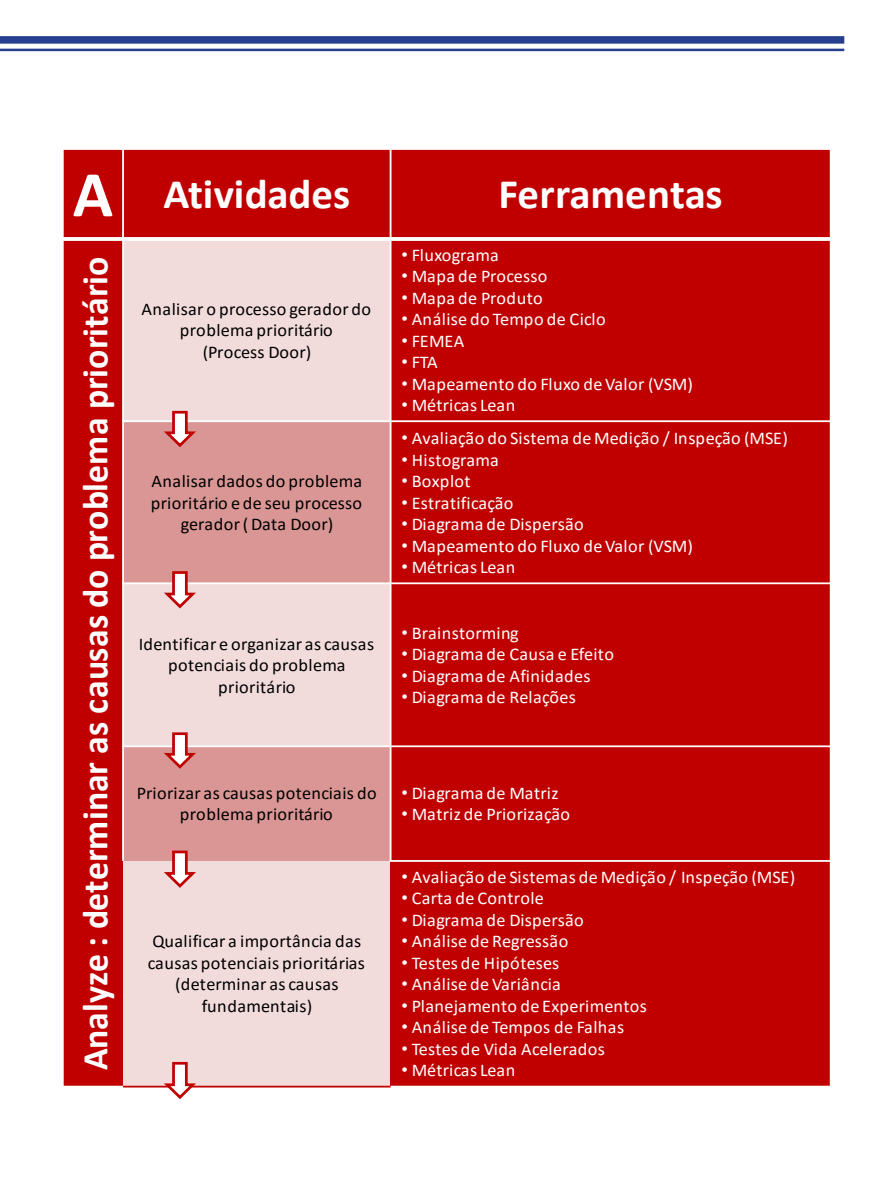
<style>
.page{position:relative;width:893px;height:1191px;background:#fff}
.page>*{position:absolute;margin:0;border:0;box-sizing:border-box;transform-origin:0 0}
.t1{font:700 42.15px "Calibri";letter-spacing:-.005em;color:#fff}
.t2{font:700 36.45px "Calibri";color:#fff}
.t3{font:17.85px "Calibri";letter-spacing:.015em;color:#fff}
.t4{font:17.85px/21.5px "Calibri";letter-spacing:.02em;color:#000;text-align:center}
.s1{font-size:65.4px}
.s2{font-family:"Arial"}
</style>
<div class="page">
<div style="left:0;top:36px;width:844px;height:8px;background:#253f8e"></div>
<hr style="left:0;top:49px;width:844px;height:2px;background:#253f8e">
<div style="left:63px;top:149px;width:60px;height:89px;background:#c00000"></div>
<div style="left:123px;top:149px;width:268px;height:89px;background:#c00000"></div>
<div style="left:391px;top:149px;width:440px;height:89px;background:#c00000"></div>
<div style="left:63px;top:238px;width:60px;height:848px;background:#c00000"></div>
<div style="left:123px;top:238px;width:268px;height:183px;background:#f2dcdb"></div>
<div style="left:391px;top:238px;width:440px;height:183px;background:#c00000"></div>
<div style="left:123px;top:421px;width:268px;height:162px;background:#d99694"></div>
<div style="left:391px;top:421px;width:440px;height:162px;background:#c00000"></div>
<div style="left:123px;top:583px;width:268px;height:163px;background:#f2dcdb"></div>
<div style="left:391px;top:583px;width:440px;height:163px;background:#c00000"></div>
<div style="left:123px;top:746px;width:268px;height:115px;background:#d99694"></div>
<div style="left:391px;top:746px;width:440px;height:115px;background:#c00000"></div>
<div style="left:123px;top:861px;width:268px;height:225px;background:#f2dcdb"></div>
<div style="left:391px;top:861px;width:440px;height:225px;background:#c00000"></div>
<hr style="left:122px;top:148px;width:2px;height:713px;background:#fff">
<hr style="left:390px;top:148px;width:1px;height:713px;background:#fff">
<svg style="left:64px;top:237px;width:766px;height:4px;background:#fcf7f7"></svg>
<hr style="left:122px;top:420px;width:710px;height:2px;background:#fff">
<hr style="left:122px;top:582px;width:710px;height:2px;background:#fff">
<hr style="left:122px;top:745px;width:710px;height:2px;background:#fff">
<hr style="left:390px;top:860px;width:442px;height:2px;background:#fff">
<hr style="left:62px;top:148px;width:2px;height:938px;background:#fff">
<hr style="left:830px;top:148px;width:2px;height:938px;background:#fff">
<hr style="left:62px;top:148px;width:770px;height:2px;background:#fff">
<hr style="left:62px;top:1085px;width:61px;height:2px;background:#fff">
<hr style="left:123px;top:1085px;width:268px;height:2px;background:#c00000">
<hr style="left:391px;top:1085px;width:441px;height:2px;background:#fff">
<svg style="left:163px;top:410px;width:36px;height:37px"></svg>
<svg style="left:163px;top:571px;width:36px;height:38px"></svg>
<svg style="left:164px;top:850px;width:32px;height:38px"></svg>
<svg style="left:163px;top:732px;width:36px;height:37px"></svg>
<svg style="left:163px;top:1061px;width:36px;height:38px"></svg>
<p class="t1" style="left:73px;top:164px;width:279px"><span class="s1">A</span> Atividades</p>
<p class="t1" style="left:498px;top:164px;width:226px">Ferramentas</p>
<p class="t2" style="left:70px;top:1070px;width:815px;rotate:-90deg">Analyze : determinar as causas do problema prioritário</p>
<p class="t4" style="left:142px;top:297px;width:231px">Analisar o processo gerador do problema prioritário<br>(Process Door)</p>
<p class="t4" style="left:151px;top:470px;width:213px">Analisar dados do problema prioritário e de seu processo gerador ( Data Door)</p>
<p class="t4" style="left:139px;top:632px;width:237px">Identificar e organizar as causas potenciais do problema prioritário</p>
<p class="t3" style="left:402px;top:243px;width:99px"><span class="s2">•</span> Fluxograma</p>
<p class="t3" style="left:402px;top:264px;width:147px"><span class="s2">•</span> Mapa de Processo</p>
<p class="t3" style="left:402px;top:285px;width:143px"><span class="s2">•</span> Mapa de Produto</p>
<p class="t3" style="left:402px;top:307px;width:206px"><span class="s2">•</span> Análise do Tempo de Ciclo</p>
<p class="t3" style="left:402px;top:328px;width:64px"><span class="s2">•</span> FEMEA</p>
<p class="t3" style="left:402px;top:350px;width:38px"><span class="s2">•</span> FTA</p>
<p class="t3" style="left:402px;top:371px;width:293px"><span class="s2">•</span> Mapeamento do Fluxo de Valor (VSM)</p>
<p class="t3" style="left:402px;top:393px;width:115px"><span class="s2">•</span> Métricas Lean</p>
<p class="t3" style="left:402px;top:426px;width:388px"><span class="s2">•</span> Avaliação do Sistema de Medição / Inspeção (MSE)</p>
<p class="t3" style="left:402px;top:447px;width:99px"><span class="s2">•</span> Histograma</p>
<p class="t3" style="left:402px;top:469px;width:71px"><span class="s2">•</span> Boxplot</p>
<p class="t3" style="left:402px;top:490px;width:113px"><span class="s2">•</span> Estratificação</p>
<p class="t3" style="left:402px;top:512px;width:184px"><span class="s2">•</span> Diagrama de Dispersão</p>
<p class="t3" style="left:402px;top:533px;width:293px"><span class="s2">•</span> Mapeamento do Fluxo de Valor (VSM)</p>
<p class="t3" style="left:402px;top:555px;width:115px"><span class="s2">•</span> Métricas Lean</p>
<p class="t3" style="left:402px;top:620px;width:119px"><span class="s2">•</span> Brainstorming</p>
<p class="t3" style="left:402px;top:642px;width:214px"><span class="s2">•</span> Diagrama de Causa e Efeito</p>
<p class="t3" style="left:402px;top:663px;width:190px"><span class="s2">•</span> Diagrama de Afinidades</p>
<p class="t3" style="left:402px;top:685px;width:176px"><span class="s2">•</span> Diagrama de Relações</p>
<p class="t4" style="left:137px;top:781px;width:241px">Priorizar as causas potenciais do problema prioritário</p>
<p class="t3" style="left:402px;top:780px;width:158px"><span class="s2">•</span> Diagrama de Matriz</p>
<p class="t3" style="left:402px;top:802px;width:170px"><span class="s2">•</span> Matriz de Priorização</p>
<p class="t4" style="left:148px;top:930px;width:219px">Qualificar a importância das causas potenciais prioritárias (determinar as causas fundamentais)</p>
<p class="t3" style="left:402px;top:864px;width:395px"><span class="s2">•</span> Avaliação de Sistemas de Medição / Inspeção (MSE)</p>
<p class="t3" style="left:402px;top:886px;width:144px"><span class="s2">•</span> Carta de Controle</p>
<p class="t3" style="left:402px;top:907px;width:184px"><span class="s2">•</span> Diagrama de Dispersão</p>
<p class="t3" style="left:402px;top:929px;width:168px"><span class="s2">•</span> Análise de Regressão</p>
<p class="t3" style="left:402px;top:950px;width:159px"><span class="s2">•</span> Testes de Hipóteses</p>
<p class="t3" style="left:402px;top:972px;width:161px"><span class="s2">•</span> Análise de Variância</p>
<p class="t3" style="left:402px;top:993px;width:247px"><span class="s2">•</span> Planejamento de Experimentos</p>
<p class="t3" style="left:402px;top:1015px;width:224px"><span class="s2">•</span> Análise de Tempos de Falhas</p>
<p class="t3" style="left:402px;top:1036px;width:205px"><span class="s2">•</span> Testes de Vida Acelerados</p>
<p class="t3" style="left:402px;top:1058px;width:115px"><span class="s2">•</span> Métricas Lean</p>
</div>
